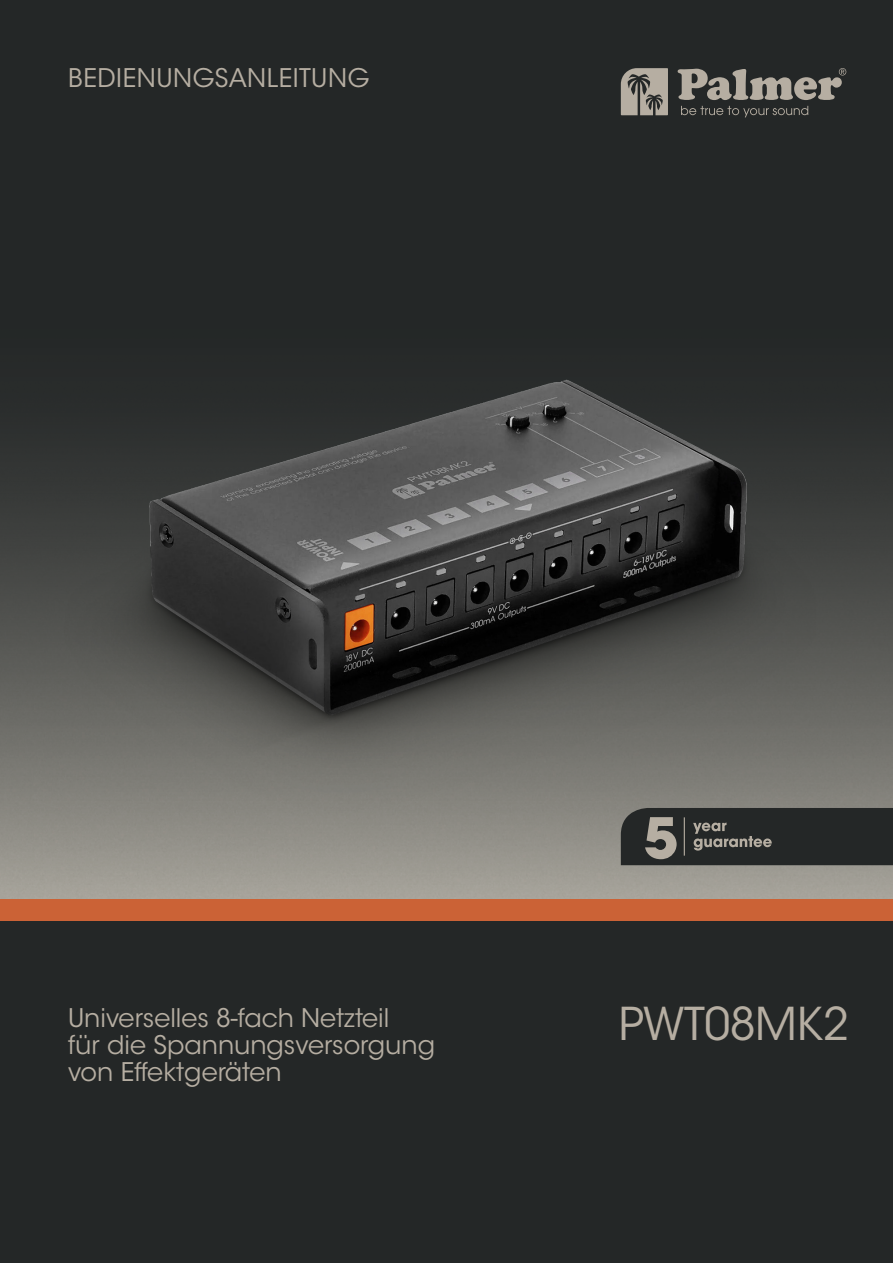
<style>
.page{position:relative;width:893px;height:1263px;background:#242727}
.page>*{position:absolute;margin:0;border:0;box-sizing:border-box;transform-origin:0 0}
.t1{font:45px "ITC Avant Garde Std";letter-spacing:-.01em;color:#b6aea2}
.t2{font:25.5px "ITC Avant Garde Std";color:#b6aea2}
.t3{font:25.5px "ITC Avant Garde Std";letter-spacing:.02em;color:#b6aea2}
</style>
<div class="page">
<svg style="left:678px;top:68px;width:168px;height:32px"></svg>
<svg style="left:621px;top:68px;width:47px;height:47px"></svg>
<svg style="left:681px;top:106px;width:127px;height:11px"></svg>
<img style="left:0;top:436px;width:893px;height:463px">
<div style="left:0;top:899px;width:893px;height:22px;background:#cb6236"></div>
<img style="left:40px;top:379px;width:830px;height:495px">
<svg style="left:621px;top:808px;width:272px;height:57px"></svg>
<p class="t3" style="left:68px;top:62px;width:303px">BEDIENUNGSANLEITUNG</p>
<p class="t2" style="left:68px;top:1002px;width:323px">Universelles 8-fach Netzteil</p>
<p class="t2" style="left:68px;top:1029px;width:369px">für die Spannungsversorgung</p>
<p class="t2" style="left:68px;top:1056px;width:215px">von Effektgeräten</p>
<p class="t1" style="left:619px;top:996px;width:231px">PWT08MK2</p>
</div>
